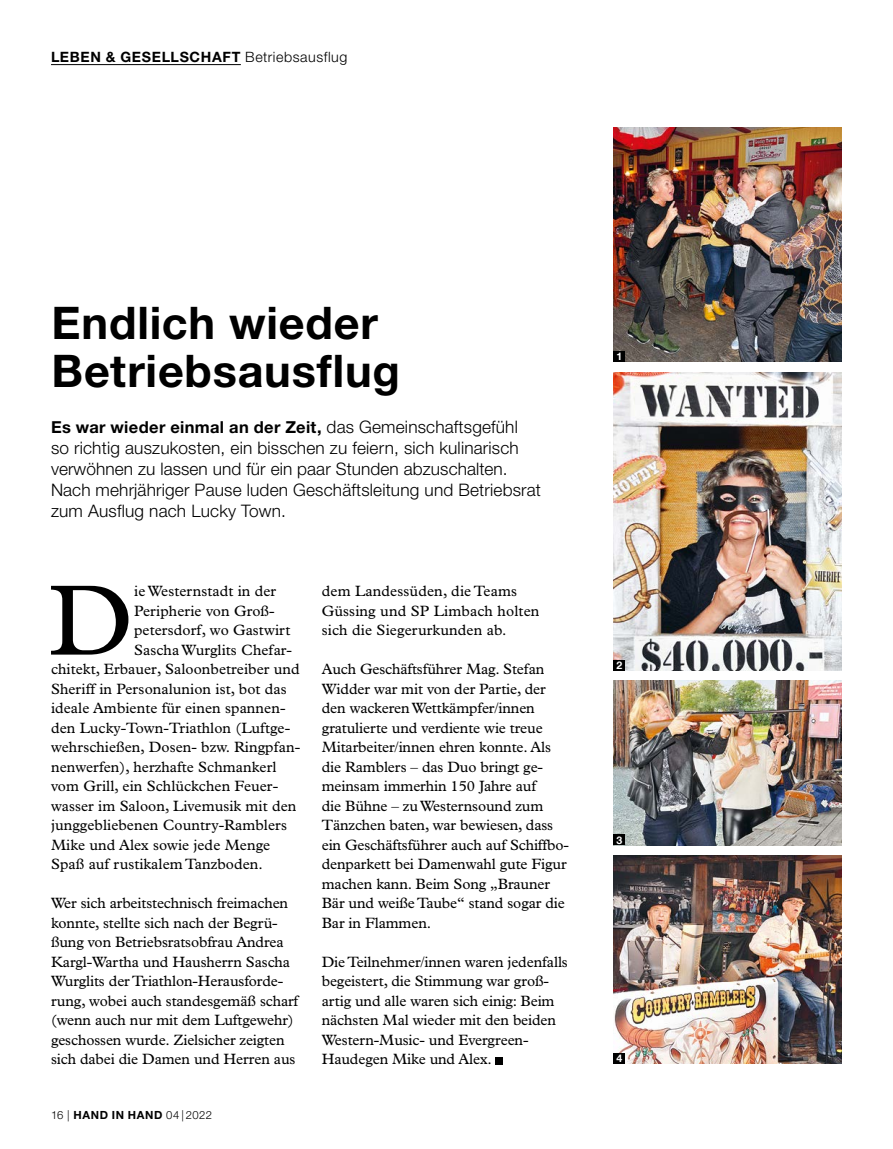
<style>
.page{position:relative;width:893px;height:1149px;background:#fff}
.page>*{position:absolute;margin:0;border:0;box-sizing:border-box;transform-origin:0 0}
.t1{font:100.8px "Plantin Std";color:#000}
.t2{font:700 45px/48px "Helvetica Neue LT Std";letter-spacing:.015em;color:#000}
.t3{font:300 17.25px/21px "Helvetica Neue LT Std";letter-spacing:.01em;color:#000}
.t4{font:700 16.5px "Helvetica Neue LT Std";letter-spacing:.02em;color:#000}
.t5{font:15px/19.5px "Plantin Std";letter-spacing:-.01em;color:#000}
.t6{font:15px/19.5px "Plantin Std";letter-spacing:.01em;color:#000}
.t7{font:700 14.25px "Helvetica Neue LT Std";letter-spacing:.045em;color:#000}
.t8{font:300 11.25px "Helvetica Neue LT Std";letter-spacing:.035em;color:#000}
.t9{font:700 10.5px "Helvetica Neue LT Com";color:#fff}
.s1{font-weight:300}
.s2{font-weight:300;font-size:17.25px}
.s3{font-weight:700}
</style>
<div class="page">
<hr style="left:51px;top:64px;width:190px;height:1px;background:#000">
<div style="left:495px;top:1056px;width:8px;height:8px;background:#000"></div>
<img style="left:614px;top:372px;width:228px;height:298px">
<img style="left:614px;top:128px;width:228px;height:234px">
<img style="left:614px;top:855px;width:228px;height:207px">
<img style="left:614px;top:680px;width:228px;height:164px">
<div style="left:614px;top:351px;width:11px;height:11px;background:#000"></div>
<div style="left:614px;top:659px;width:11px;height:11px;background:#000"></div>
<div style="left:614px;top:834px;width:11px;height:10px;background:#000"></div>
<div style="left:614px;top:1052px;width:11px;height:10px;background:#000"></div>
<p class="t7" style="left:51px;top:48px;width:298px">LEBEN &amp; GESELLSCHAFT <span class="s1">Betriebsausflug</span></p>
<h2 class="t2" style="left:52px;top:298px;width:350px">Endlich wieder<br>Betriebsausflug</h2>
<p class="t4" style="left:51px;top:417px;width:468px">Es war wieder einmal an der Zeit, <span class="s2">das Gemeinschaftsgefühl</span></p>
<p class="t3" style="left:51px;top:437px;width:492px">so richtig auszukosten, ein bisschen zu feiern, sich kulinarisch verwöhnen zu lassen und für ein paar Stunden abzuschalten.<br>Nach mehrjähriger Pause luden Geschäftsleitung und Betriebsrat zum Ausflug nach Lucky Town.</p>
<h1 class="t1" style="left:48px;top:563px;width:87px">D</h1>
<p class="t5" style="left:134px;top:581px;width:144px">ie Westernstadt in der</p>
<p class="t5" style="left:134px;top:600px;width:142px">Peripherie von Groß-</p>
<p class="t5" style="left:134px;top:620px;width:158px">petersdorf, wo Gastwirt</p>
<p class="t5" style="left:134px;top:639px;width:159px">Sascha Wurglits Chefar-</p>
<p class="t5" style="left:51px;top:659px;width:250px">chitekt, Erbauer, Saloonbetreiber und</p>
<p class="t5" style="left:51px;top:678px;width:237px">Sheriff in Personalunion ist, bot das</p>
<p class="t5" style="left:51px;top:698px;width:236px">ideale Ambiente für einen spannen-</p>
<p class="t5" style="left:51px;top:717px;width:241px">den Lucky-Town-Triathlon (Luftge-</p>
<p class="t5" style="left:51px;top:737px;width:251px">wehrschießen, Dosen- bzw. Ringpfan-</p>
<p class="t5" style="left:51px;top:756px;width:227px">nenwerfen), herzhafte Schmankerl</p>
<p class="t5" style="left:51px;top:776px;width:229px">vom Grill, ein Schlückchen Feuer-</p>
<p class="t5" style="left:51px;top:795px;width:247px">wasser im Saloon, Livemusik mit den</p>
<p class="t5" style="left:51px;top:815px;width:238px">junggebliebenen Country-Ramblers</p>
<p class="t5" style="left:51px;top:834px;width:221px">Mike und Alex sowie jede Menge</p>
<p class="t5" style="left:51px;top:854px;width:213px">Spaß auf rustikalem Tanzboden.</p>
<p class="t5" style="left:51px;top:893px;width:249px">Wer sich arbeitstechnisch freimachen konnte, stellte sich nach der Begrü&shy;ßung von Betriebsratsobfrau Andrea Kargl-Wartha und Hausherrn Sascha Wurglits der Triathlon-Herausforde&shy;rung, wobei auch standesgemäß scharf (wenn auch nur mit dem Luftgewehr) geschossen wurde. Zielsicher zeigten sich dabei die Damen und Herren aus</p>
<p class="t8" style="left:51px;top:1107px;width:163px">16 | <span class="s3">HAND IN HAND</span> 04 | 2022</p>
<p class="t6" style="left:322px;top:581px;width:219px">dem Landessüden, die Teams<br>Güssing und SP Limbach holten sich die Siegerurkunden ab.</p>
<p class="t5" style="left:322px;top:659px;width:249px">Auch Geschäftsführer Mag. Stefan Widder war mit von der Partie, der den wackeren Wettkämpfer/innen gratulierte und verdiente wie treue Mitarbeiter/innen ehren konnte. Als die Ramblers – das Duo bringt ge&shy;meinsam immerhin 150 Jahre auf<br>die Bühne – zu Westernsound zum Tänzchen baten, war bewiesen, dass ein Geschäftsführer auch auf Schiffbo&shy;denparkett bei Damenwahl gute Figur machen kann. Beim Song „Brauner Bär und weiße Taube“ stand sogar die Bar in Flammen.</p>
<p class="t5" style="left:322px;top:951px;width:248px">Die Teilnehmer/innen waren jedenfalls begeistert, die Stimmung war groß&shy;artig und alle waren sich einig: Beim nächsten Mal wieder mit den beiden Western-Music- und Evergreen-Haudegen Mike und Alex.</p>
<p class="t9" style="left:616px;top:350px;width:7px">1</p>
<p class="t9" style="left:616px;top:658px;width:7px">2</p>
<p class="t9" style="left:616px;top:833px;width:7px">3</p>
<p class="t9" style="left:616px;top:1051px;width:7px">4</p>
</div>
